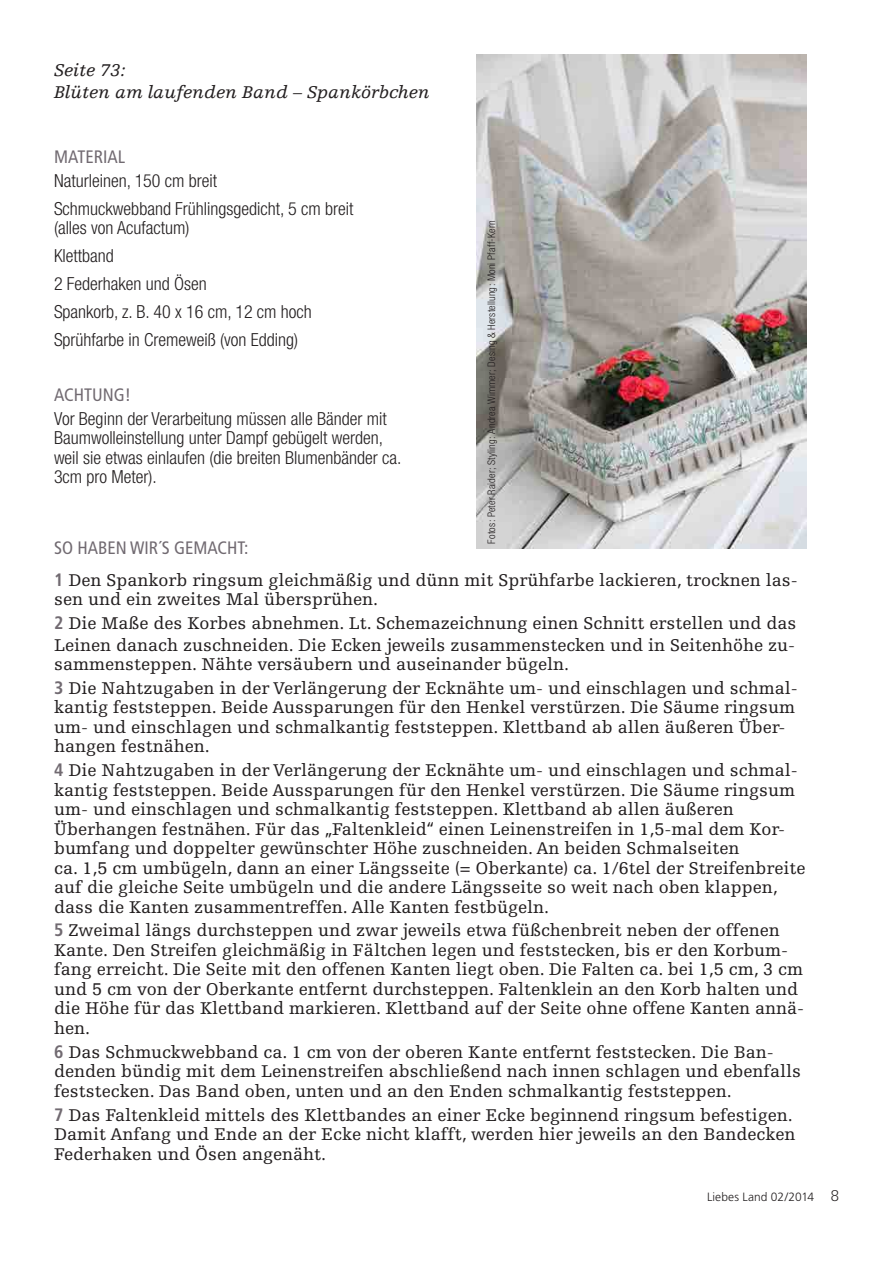
<style>
.page{position:relative;width:893px;height:1263px;background:#fff}
.page>*{position:absolute;margin:0;border:0;box-sizing:border-box;transform-origin:0 0}
.Fließtext_Rezeptzahl{font:18px/19.5px "Egyptienne F";color:#231f20}
.t1{font:300 condensed 18px/19.5px "Helvetica Neue";color:#231f20}
.t2{font:italic 18px/21.6px "Egyptienne F";color:#231f20}
.Bildunterschrift{font:condensed 18px "Frutiger";color:#716a71}
.t3{font:300 12px "Frutiger";letter-spacing:.01em;color:#231f20}
.Credit{font:300 condensed 10.5px "Helvetica Neue";letter-spacing:.01em;color:#231f20}
.s1{font-family:"Frutiger";font-weight:700;font-stretch:condensed;color:#716a71}
.s2{font-family:"Serifa";font-size:16.5px}
</style>
<div class="page">
<img style="left:476px;top:54px;width:330px;height:495px">
<p class="t2" style="left:54px;top:60px;width:377px">Seite 73:<br>Blüten am laufenden Band – Spankörbchen</p>
<p class="Bildunterschrift" style="left:54px;top:146px;width:73px">MATERIAL</p>
<p class="t1" style="left:54px;top:170px;width:165px">Naturleinen, 150 cm breit</p>
<p class="t1" style="left:54px;top:198px;width:301px">Schmuckwebband Frühlingsgedicht, 5 cm breit (alles von Acufactum)</p>
<p class="t1" style="left:54px;top:246px;width:61px">Klettband</p>
<p class="t1" style="left:54px;top:274px;width:154px">2 Federhaken und Ösen</p>
<p class="t1" style="left:54px;top:302px;width:259px">Spankorb, z. B. 40 x 16 cm, 12 cm hoch</p>
<p class="t1" style="left:54px;top:330px;width:246px">Sprühfarbe in Cremeweiß (von Edding)</p>
<p class="Bildunterschrift" style="left:54px;top:384px;width:79px">ACHTUNG!</p>
<p class="t1" style="left:54px;top:408px;width:349px">Vor Beginn der Verarbeitung müssen alle Bänder mit Baumwolleinstellung unter Dampf gebügelt werden, weil sie etwas einlaufen (die breiten Blumenbänder ca.<br>3cm pro Meter).</p>
<p class="Credit" style="left:485px;top:543px;width:324px;rotate:-90deg">Fotos: Peter Raider; Styling: Andrea Wimmer; Desing &amp; Herstellung: Moni Pfaff-Kern</p>
<p class="Bildunterschrift" style="left:54px;top:537px;width:196px">SO HABEN WIR´S GEMACHT:</p>
<p class="Fließtext_Rezeptzahl" style="left:54px;top:570px;width:745px"><span class="s1">1</span> Den Spankorb ringsum gleichmäßig und dünn mit Sprühfarbe lackieren, trocknen las&shy;sen und ein zweites Mal übersprühen.</p>
<p class="Fließtext_Rezeptzahl" style="left:54px;top:613px;width:744px;line-height:21.6px"><span class="s1">2</span> Die Maße des Korbes abnehmen. Lt. Schemazeichnung einen Schnitt erstellen und das<br>Leinen danach zuschneiden. Die Ecken jeweils zusammenstecken und in Seitenhöhe zu-</p>
<p class="Fließtext_Rezeptzahl" style="left:54px;top:655px;width:516px">sammensteppen. Nähte versäubern und auseinander bügeln.</p>
<p class="Fließtext_Rezeptzahl" style="left:54px;top:678px;width:745px"><span class="s1">3</span> Die Nahtzugaben in der Verlängerung der Ecknähte um- und einschlagen und schmal&shy;kantig feststeppen. Beide Aussparungen für den Henkel verstürzen. Die Säume ringsum um- und einschlagen und schmalkantig feststeppen. Klettband ab allen äußeren Über&shy;hangen festnähen.</p>
<p class="Fließtext_Rezeptzahl" style="left:54px;top:761px;width:753px"><span class="s1">4</span> Die Nahtzugaben in der Verlängerung der Ecknähte um- und einschlagen und schmal&shy;kantig feststeppen. Beide Aussparungen für den Henkel verstürzen. Die Säume ringsum um- und einschlagen und schmalkantig feststeppen. Klettband ab allen äußeren Überhangen festnähen. Für das „Faltenkleid“ einen Leinenstreifen in 1,5-mal dem Kor&shy;bumfang und doppelter gewünschter Höhe zuschneiden. An beiden Schmalseiten<br>ca. 1,5 cm umbügeln, dann an einer Längsseite (= Oberkante) ca. 1/6tel der Streifenbreite auf die gleiche Seite umbügeln und die andere Längsseite so weit nach oben klappen, dass die Kanten zusammentreffen. Alle Kanten festbügeln.</p>
<p class="Fließtext_Rezeptzahl" style="left:54px;top:921px;width:752px"><span class="s1">5</span> Zweimal längs durchsteppen und zwar jeweils etwa füßchenbreit neben der offenen Kante. Den Streifen gleichmäßig in Fältchen legen und feststecken, bis er den Korbum&shy;fang erreicht. Die Seite mit den offenen Kanten liegt oben. Die Falten ca. bei 1,5 cm, 3 cm und 5 cm von der Oberkante entfernt durchsteppen. Faltenklein an den Korb halten und die Höhe für das Klettband markieren. Klettband auf der Seite ohne offene Kanten annä&shy;hen.</p>
<p class="Fließtext_Rezeptzahl" style="left:54px;top:1042px;width:748px"><span class="s1">6</span> Das Schmuckwebband ca. 1 cm von der oberen Kante entfernt feststecken. Die Ban&shy;denden bündig mit dem Leinenstreifen abschließend nach innen schlagen und ebenfalls feststecken. Das Band oben, unten und an den Enden schmalkantig feststeppen.</p>
<p class="Fließtext_Rezeptzahl" style="left:54px;top:1105px;width:743px"><span class="s1">7</span> Das Faltenkleid mittels des Klettbandes an einer Ecke beginnend ringsum befestigen.<br>Damit Anfang und Ende an der Ecke nicht klafft, werden hier jeweils an den Bandecken<br>Federhaken und Ösen angenäht.</p>
<p class="t3" style="left:707px;top:1190px;width:133px">Liebes Land 02/2014 <span class="s2">8</span></p>
</div>
